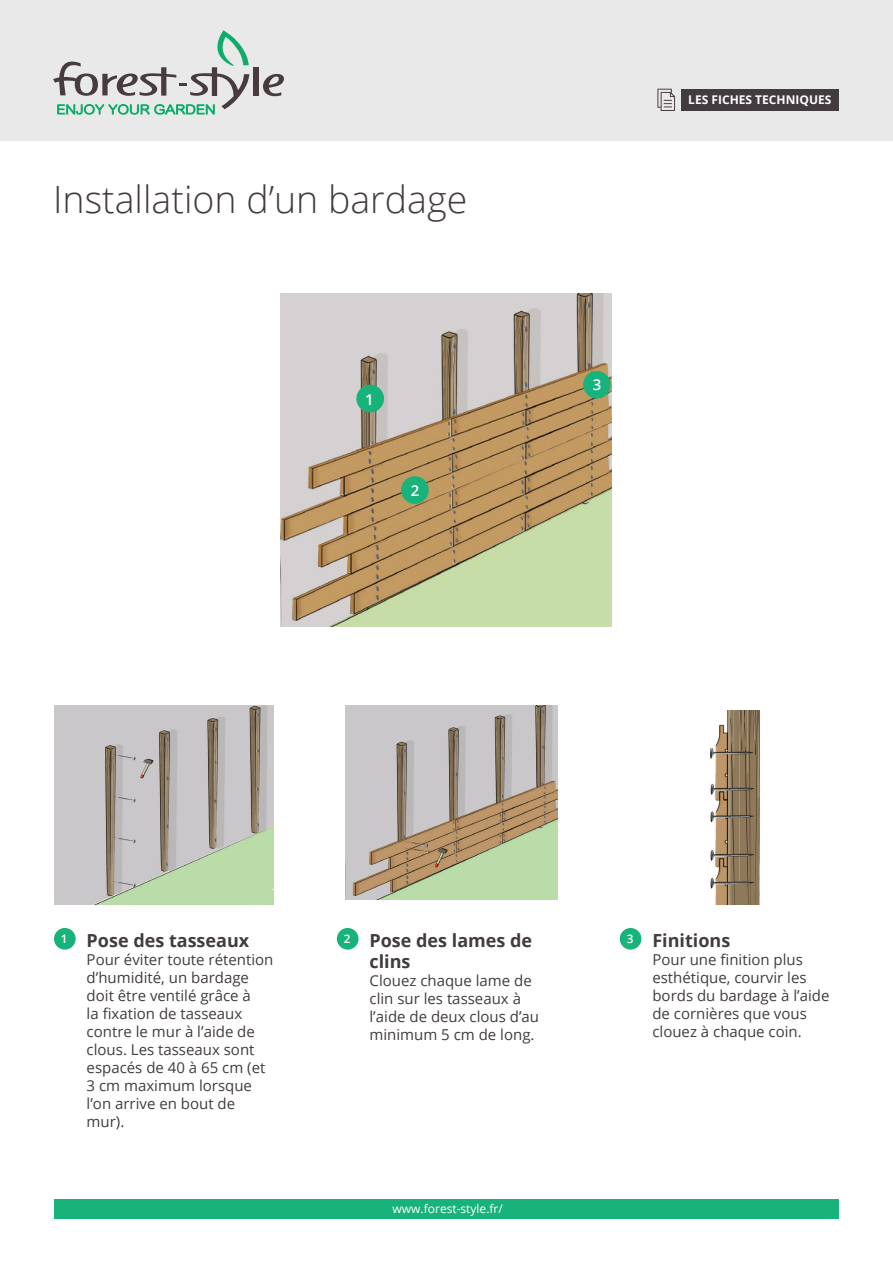
<style>
.page{position:relative;width:893px;height:1263px;background:#fff}
.page>*{position:absolute;margin:0;border:0;box-sizing:border-box;transform-origin:0 0}
.t1{font:300 37.5px "Open Sans";color:#423b40}
.t2{font:700 18px/21.6px "Open Sans";color:#423b40}
.t3{font:15px/18px "Open Sans";color:#423b40}
.t4{font:600 15px "Open Sans";color:#fff}
.t5{font:12px "Open Sans";color:#fff}
.t6{font:700 12px "Open Sans";color:#fff}
.t7{font:600 11.7px "Open Sans";color:#fff}
</style>
<div class="page">
<div style="left:0;top:0;width:893px;height:141px;background:#e9e9e9"></div>
<div style="left:54px;top:1199px;width:785px;height:20px;background:#18b37a"></div>
<div style="left:681px;top:89px;width:158px;height:22px;background:#423b40"></div>
<img style="left:280px;top:294px;width:332px;height:332px">
<div style="left:356px;top:385px;width:28px;height:27px;background:#18b37a;border-radius:50%"></div>
<div style="left:401px;top:476px;width:28px;height:28px;background:#18b37a;border-radius:50%"></div>
<div style="left:583px;top:371px;width:28px;height:28px;background:#18b37a;border-radius:50%"></div>
<svg style="left:657px;top:89px;width:18px;height:22px"></svg>
<svg style="left:263px;top:74px;width:21px;height:22px"></svg>
<div style="left:254px;top:68px;width:5px;height:28px;background:#463c3e"></div>
<svg style="left:53px;top:30px;width:196px;height:84px"></svg>
<div style="left:54px;top:928px;width:22px;height:22px;background:#18b37a;border-radius:50%"></div>
<div style="left:337px;top:928px;width:22px;height:22px;background:#18b37a;border-radius:50%"></div>
<div style="left:620px;top:928px;width:21px;height:22px;background:#18b37a;border-radius:50%"></div>
<img style="left:709px;top:710px;width:51px;height:194px">
<img style="left:54px;top:706px;width:220px;height:198px">
<img style="left:345px;top:705px;width:212px;height:195px">
<p class="t1" style="left:53px;top:174px;width:416px">Installation d’un bardage</p>
<p class="t4" style="left:365px;top:389px;width:10px">1</p>
<p class="t4" style="left:411px;top:480px;width:10px">2</p>
<p class="t6" style="left:688px;top:92px;width:145px">LES FICHES TECHNIQUES</p>
<p class="t4" style="left:593px;top:374px;width:10px">3</p>
<p class="t7" style="left:61px;top:931px;width:8px">1</p>
<p class="t2" style="left:370px;top:929px;width:164px">Pose des lames de clins</p>
<p class="t3" style="left:370px;top:971px;width:171px">Clouez chaque lame de clin sur les tasseaux à l’aide de deux clous d’au minimum 5 cm de long.</p>
<p class="t2" style="left:87px;top:929px;width:164px">Pose des tasseaux</p>
<p class="t3" style="left:87px;top:950px;width:188px">Pour éviter toute rétention d’humidité, un bardage doit être ventilé grâce à<br>la fixation de tasseaux contre le mur à l’aide de clous. Les tasseaux sont espacés de 40 à 65 cm (et<br>3 cm maximum lorsque l’on arrive en bout de mur).</p>
<p class="t7" style="left:344px;top:931px;width:8px">2</p>
<p class="t2" style="left:652px;top:929px;width:79px">Finitions</p>
<p class="t3" style="left:652px;top:950px;width:178px">Pour une finition plus esthétique, courvir les bords du bardage à l’aide de cornières que vous clouez à chaque coin.</p>
<p class="t7" style="left:627px;top:931px;width:8px">3</p>
<p class="t5" style="left:393px;top:1200px;width:112px">www.forest-style.fr/</p>
</div>
